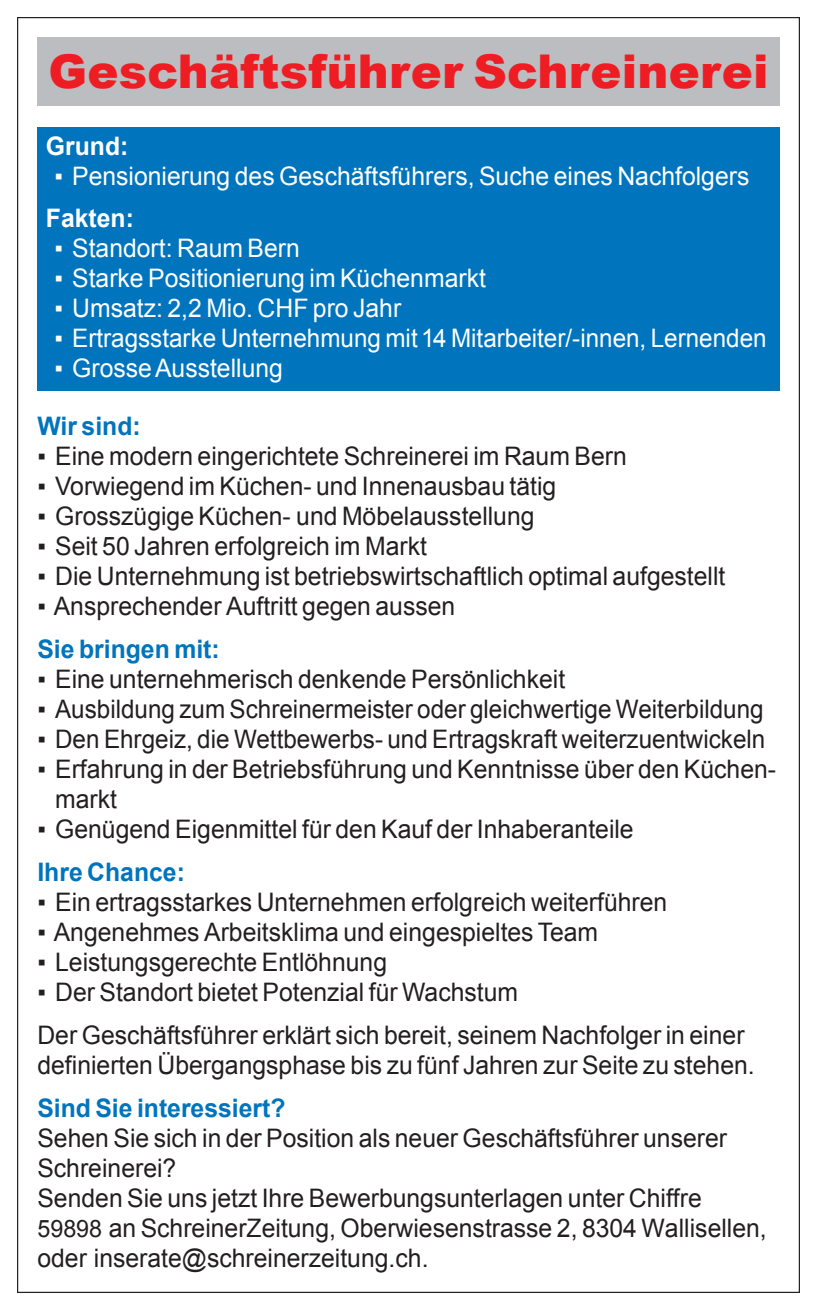
<style>
.page{position:relative;width:817px;height:1310px;background:#fff}
.page>*{position:absolute;margin:0;border:0;box-sizing:border-box;transform-origin:0 0}
.t1{font:900 46.5px "Arial";letter-spacing:.005em;color:#ee1d23}
.t2{font:25.5px/30px "Arial";color:#231f20}
.t3{font:25.5px "Arial";color:#fff}
.t4{font:700 25.5px "Arial";color:#0074bd}
.t5{font:700 25.5px "Arial";color:#fff}
.s1{font-size:24px}
</style>
<div class="page">
<div style="left:37px;top:128px;width:742px;height:263px;background:#0074bd"></div>
<div style="left:37px;top:37px;width:742px;height:68px;background:#bcbdc0"></div>
<h1 class="t1" style="left:48px;top:38px;width:721px">Geschäftsführer Schreinerei</h1>
<p class="t5" style="left:46px;top:129px;width:84px">Grund:</p>
<p class="t3" style="left:54px;top:159px;width:696px">▪ Pensionierung des Geschäftsführers, Suche eines Nachfolgers</p>
<p class="t5" style="left:46px;top:202px;width:89px">Fakten:</p>
<p class="t3" style="left:54px;top:232px;width:247px">▪ Standort: Raum Bern</p>
<p class="t3" style="left:54px;top:262px;width:433px">▪ Starke Positionierung im Küchenmarkt</p>
<p class="t3" style="left:54px;top:292px;width:348px">▪ Umsatz: 2,2 Mio. CHF pro Jahr</p>
<p class="t3" style="left:54px;top:322px;width:713px">▪ Ertragsstarke Unternehmung mit 14 Mitarbeiter/-innen, Lernenden</p>
<p class="t3" style="left:54px;top:352px;width:230px">▪ Grosse Ausstellung</p>
<p class="t4" style="left:37px;top:410px;width:105px">Wir sind:</p>
<p class="t2" style="left:37px;top:442px;width:590px">▪ Eine modern eingerichtete Schreinerei im Raum Bern</p>
<p class="t2" style="left:37px;top:472px;width:520px">▪ Vorwiegend im Küchen- und Innenausbau tätig</p>
<p class="t2" style="left:37px;top:502px;width:498px">▪ Grosszügige Küchen- und Möbelausstellung</p>
<p class="t2" style="left:37px;top:532px;width:391px">▪ Seit 50 Jahren erfolgreich im Markt</p>
<p class="t2" style="left:37px;top:562px;width:689px">▪ Die Unternehmung ist betriebswirtschaftlich optimal aufgestellt</p>
<p class="t2" style="left:37px;top:592px;width:419px">▪ Ansprechender Auftritt gegen aussen</p>
<p class="t4" style="left:37px;top:632px;width:184px">Sie bringen mit:</p>
<p class="t2" style="left:37px;top:664px;width:529px">▪ Eine unternehmerisch denkende Persönlichkeit</p>
<p class="t2" style="left:37px;top:694px;width:727px">▪ Ausbildung zum Schreinermeister oder gleichwertige Weiterbildung</p>
<p class="t2" style="left:37px;top:724px;width:729px">▪ Den Ehrgeiz, die Wettbewerbs- und Ertragskraft weiterzuentwickeln</p>
<p class="t2" style="left:55px;top:754px;width:722px;text-indent:-18px">▪ Erfahrung in der Betriebsführung und Kenntnisse über den Küchen&shy;markt</p>
<p class="t2" style="left:37px;top:814px;width:597px">▪ Genügend Eigenmittel für den Kauf der Inhaberanteile</p>
<p class="t4" style="left:37px;top:855px;width:149px">Ihre Chance:</p>
<p class="t2" style="left:37px;top:887px;width:631px">▪ Ein ertragsstarkes Unternehmen erfolgreich weiterführen</p>
<p class="t2" style="left:37px;top:917px;width:562px">▪ Angenehmes Arbeitsklima und eingespieltes Team</p>
<p class="t2" style="left:37px;top:947px;width:351px">▪ Leistungsgerechte Entlöhnung</p>
<p class="t2" style="left:37px;top:971px;width:708px;line-height:42.9px">▪ Der Standort bietet Potenzial für Wachstum<br>Der Geschäftsführer erklärt sich bereit, seinem Nachfolger in einer</p>
<p class="t2" style="left:37px;top:1050px;width:718px">definierten Übergangsphase bis zu fünf Jahren zur Seite zu stehen.</p>
<p class="t4" style="left:37px;top:1090px;width:249px">Sind Sie interessiert?</p>
<p class="t2" style="left:37px;top:1123px;width:730px">Sehen Sie sich in der Position als neuer Geschäftsführer unserer Schreinerei?<br>Senden Sie uns jetzt Ihre Bewerbungsunterlagen unter Chiffre <span class="s1">59898</span> an SchreinerZeitung, Oberwiesenstrasse 2, 8304 Walli sellen, oder inserate@schreinerzeitung.ch.</p>
</div>
